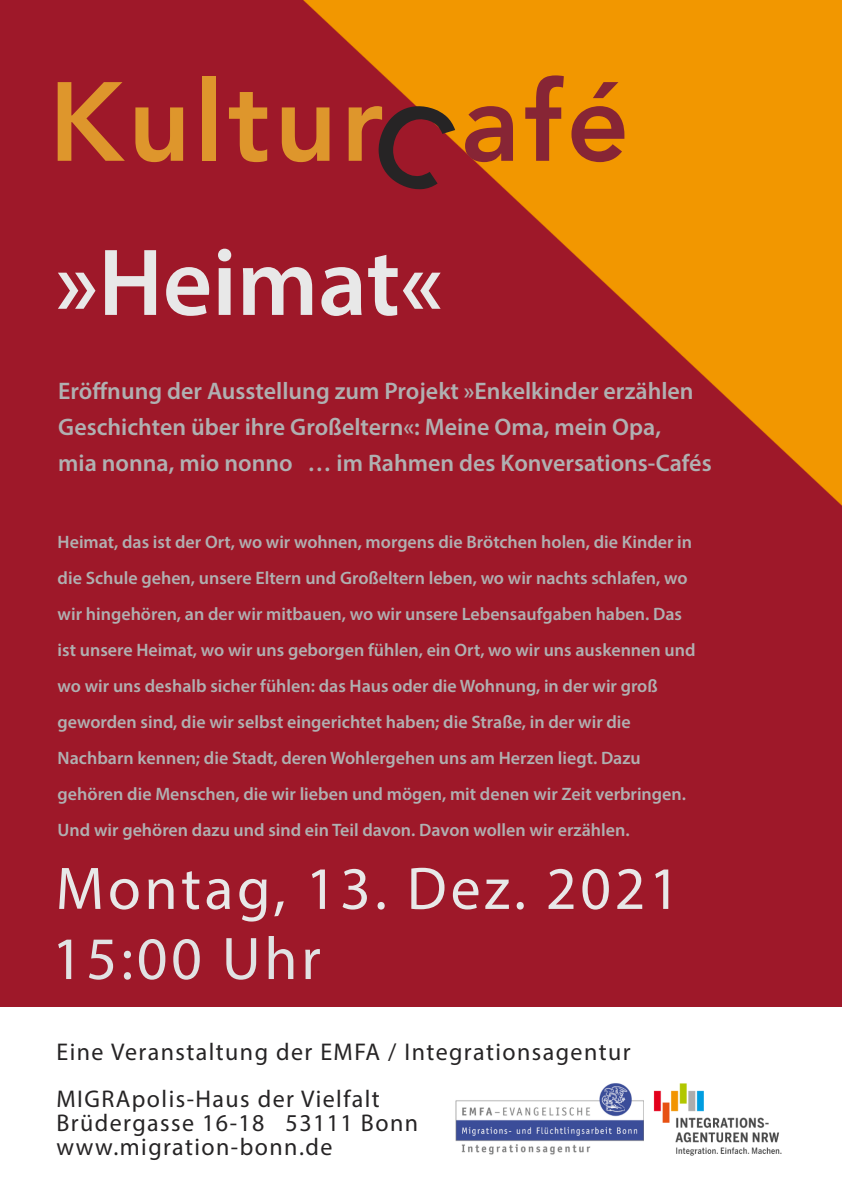
<style>
.page{position:relative;width:842px;height:1191px;background:#fff}
.page>*{position:absolute;margin:0;border:0;box-sizing:border-box;transform-origin:0 0}
.t1{font:800 111.1px "Avenir";letter-spacing:.04em;color:#de962c}
.t2{font:800 111.1px "Avenir";color:#872535}
.t3{font:600 96px "Myriad Pro";color:#e8e8e8}
.t4{font:60.6px "Myriad Pro";letter-spacing:.06em;color:#e8e8e8}
.t5{font:60.6px "Myriad Pro";letter-spacing:.06em;color:#e1e2e3}
.t6{font:24.2px/24px "Myriad Pro";letter-spacing:.06em;color:#262425}
.t7{font:600 24px/36px "Myriad Pro";color:#b0b0b1}
.t8{font:600 18px/36px "Myriad Pro";color:#b0b0b1}
</style>
<div class="page">
<img style="left:0;top:0;width:842px;height:1006px">
<img style="left:455px;top:1083px;width:189px;height:72px">
<img style="left:653px;top:1083px;width:129px;height:73px">
<svg style="left:368px;top:94px;width:93px;height:102px;background:#ab2c22"></svg>
<h1 class="t1" style="left:49px;top:50px;width:336px">Kultur</h1>
<h1 class="t2" style="left:461px;top:50px;width:170px">afé</h1>
<h2 class="t3" style="left:56px;top:243px;width:389px">»Heimat«</h2>
<h3 class="t7" style="left:58px;top:375px;width:655px">Eröffnung der Ausstellung zum Projekt »Enkelkinder erzählen<br>Geschichten über ihre Großeltern«: Meine Oma, mein Opa,<br>mia nonna, mio nonno … im Rahmen des Konversations-Cafés</h3>
<p class="t8" style="left:58px;top:525px;width:639px">Heimat, das ist der Ort, wo wir wohnen, morgens die Brötchen holen, die Kinder in die Schule gehen, unsere Eltern und Großeltern leben, wo wir nachts schlafen, wo wir hingehören, an der wir mitbauen, wo wir unsere Lebensaufgaben haben. Das ist unsere Heimat, wo wir uns geborgen fühlen, ein Ort, wo wir uns auskennen und wo wir uns deshalb sicher fühlen: das Haus oder die Wohnung, in der wir groß geworden sind, die wir selbst eingerichtet haben; die Straße, in der wir die Nachbarn kennen; die Stadt, deren Wohlergehen uns am Herzen liegt. Dazu gehören die Menschen, die wir lieben und mögen, mit denen wir Zeit verbringen.<br>Und wir gehören dazu und sind ein Teil davon. Davon wollen wir erzählen.</p>
<h3 class="t4" style="left:56px;top:863px;width:626px">Montag, 13. Dez. 2021</h3>
<h3 class="t5" style="left:52px;top:933px;width:270px">15:00 Uhr</h3>
<h3 class="t6" style="left:56px;top:1042px;width:576px">Eine Veranstaltung der EMFA / Integrationsagentur</h3>
<h3 class="t6" style="left:56px;top:1088px;width:363px">MIGRApolis-Haus der Vielfalt<br>Brüdergasse 16-18 53111 Bonn www.migration-bonn.de</h3>
</div>
